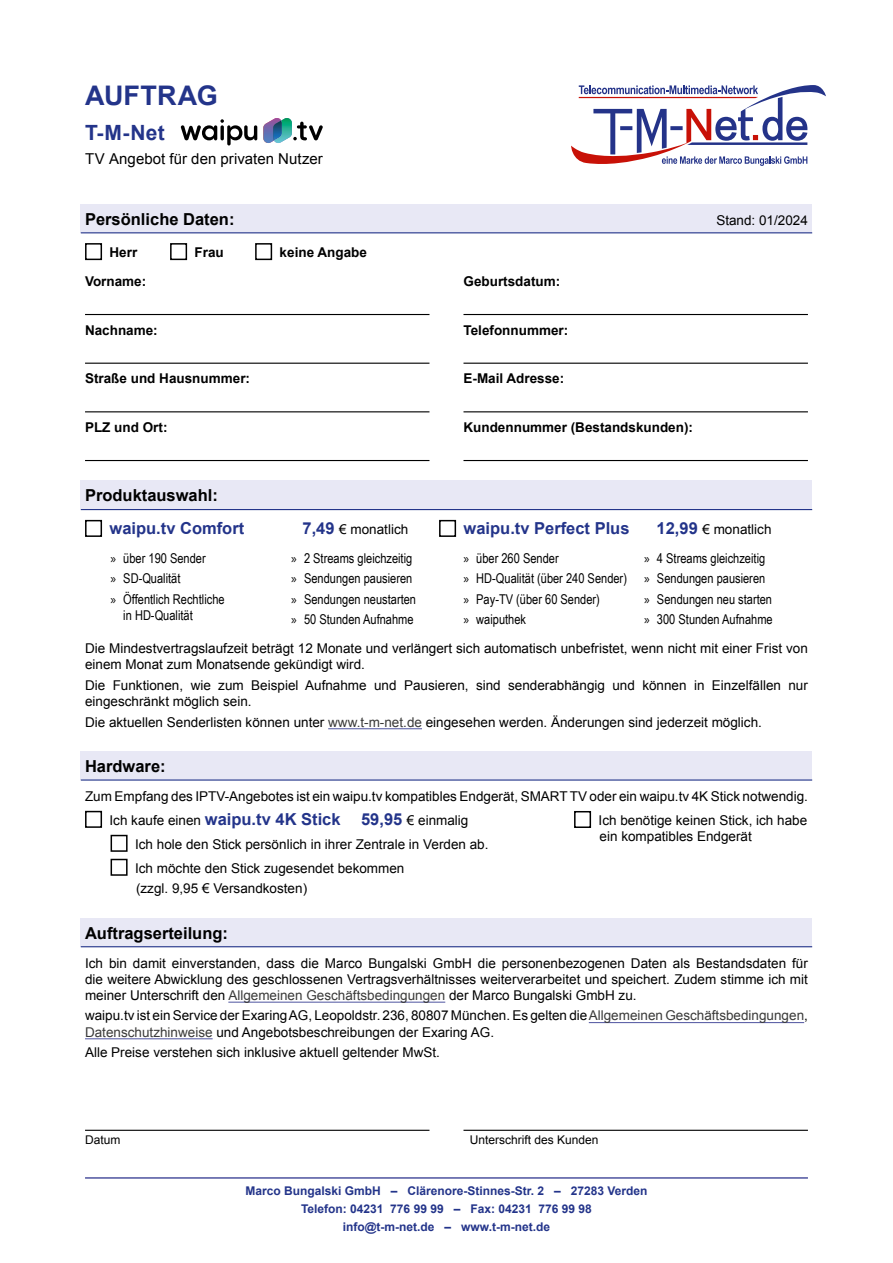
<style>
.page{position:relative;width:893px;height:1263px;background:#fff}
.page>*{position:absolute;margin:0;border:0;box-sizing:border-box;transform-origin:0 0}
.t1{font:700 27px "Arial";letter-spacing:.005em;color:#23348a}
.t2{font:700 21px "Arial";color:#23348a}
.t3{font:700 16.5px "Arial";color:#000}
.t4{font:700 16.5px "Arial";color:#23348a}
.t5{font:15px "Arial";letter-spacing:.005em;color:#000}
.t6{font:13.5px/16.2px "Arial";color:#000}
.t7{font:13.5px/20.4px "Arial Narrow";color:#000}
.t8{font:700 13.5px "Arial";color:#000}
.t9{font:700 12px/18px "Arial";color:#23348a;text-align:center}
.t10{font:12px "Arial";color:#000}
.s1{font-weight:700;font-size:16.5px;color:#23348a}
.s2{font-family:"Myriad Pro"}
.s3{color:#3a3a39}
</style>
<div class="page">
<div style="left:81px;top:204px;width:731px;height:28px;background:#e8e8f5"></div>
<hr style="left:81px;top:232px;width:731px;height:1px;background:#23348a">
<div style="left:81px;top:481px;width:731px;height:28px;background:#e8e8f5"></div>
<hr style="left:81px;top:509px;width:731px;height:1px;background:#23348a">
<svg style="left:85px;top:243px;width:18px;height:18px"></svg>
<svg style="left:170px;top:243px;width:18px;height:18px"></svg>
<svg style="left:255px;top:243px;width:18px;height:18px"></svg>
<hr style="left:85px;top:314px;width:344px;height:1px;background:#000">
<hr style="left:463px;top:314px;width:345px;height:1px;background:#000">
<hr style="left:85px;top:363px;width:344px;height:1px;background:#000">
<hr style="left:463px;top:363px;width:345px;height:1px;background:#000">
<hr style="left:85px;top:411px;width:344px;height:1px;background:#000">
<hr style="left:463px;top:411px;width:345px;height:1px;background:#000">
<hr style="left:85px;top:460px;width:344px;height:1px;background:#000">
<hr style="left:463px;top:460px;width:345px;height:1px;background:#000">
<svg style="left:85px;top:519px;width:18px;height:18px"></svg>
<svg style="left:439px;top:519px;width:18px;height:18px"></svg>
<hr style="left:328px;top:728px;width:94px;height:1px;background:#4e539f">
<div style="left:81px;top:751px;width:731px;height:28px;background:#e8e8f5"></div>
<hr style="left:81px;top:779px;width:731px;height:2px;background:#23348a">
<div style="left:81px;top:918px;width:731px;height:28px;background:#e8e8f5"></div>
<hr style="left:81px;top:946px;width:731px;height:1px;background:#23348a">
<hr style="left:228px;top:1002px;width:217px;height:1px;background:#4e539f">
<hr style="left:589px;top:1022px;width:215px;height:1px;background:#4e539f">
<hr style="left:85px;top:1038px;width:128px;height:1px;background:#4e539f">
<svg style="left:85px;top:810px;width:18px;height:18px"></svg>
<svg style="left:110px;top:834px;width:18px;height:18px"></svg>
<svg style="left:110px;top:858px;width:18px;height:18px"></svg>
<hr style="left:85px;top:1130px;width:344px;height:1px;background:#000">
<hr style="left:463px;top:1130px;width:345px;height:1px;background:#000">
<svg style="left:574px;top:811px;width:18px;height:17px"></svg>
<hr style="left:85px;top:1177px;width:723px;height:2px;background:#4e539f">
<svg style="left:571px;top:85px;width:255px;height:81px"></svg>
<svg style="left:181px;top:119px;width:76px;height:26px"></svg>
<svg style="left:263px;top:118px;width:60px;height:25px"></svg>
<h1 class="t1" style="left:85px;top:78px;width:134px">AUFTRAG</h1>
<h2 class="t2" style="left:85px;top:119px;width:81px">T-M-Net</h2>
<p class="t5" style="left:85px;top:149px;width:239px">TV Angebot für den privaten Nutzer</p>
<p class="t3" style="left:85px;top:208px;width:151px">Persönliche Daten:</p>
<p class="t6" style="left:716px;top:212px;width:93px">Stand: 01/2024</p>
<p class="t8" style="left:110px;top:243px;width:29px">Herr</p>
<p class="t8" style="left:195px;top:243px;width:31px">Frau</p>
<p class="t8" style="left:280px;top:243px;width:89px">keine Angabe</p>
<p class="t8" style="left:85px;top:272px;width:63px">Vorname:</p>
<p class="t8" style="left:463px;top:272px;width:98px">Geburtsdatum:</p>
<p class="t8" style="left:85px;top:321px;width:74px">Nachname:</p>
<p class="t8" style="left:463px;top:321px;width:106px">Telefonnummer:</p>
<p class="t8" style="left:85px;top:370px;width:167px">Straße und Hausnummer:</p>
<p class="t8" style="left:463px;top:370px;width:102px">E-Mail Adresse:</p>
<p class="t8" style="left:85px;top:418px;width:84px">PLZ und Ort:</p>
<p class="t8" style="left:463px;top:418px;width:231px">Kundennummer (Bestandskunden):</p>
<p class="t3" style="left:85px;top:485px;width:134px">Produktauswahl:</p>
<p class="t4" style="left:110px;top:517px;width:136px">waipu.tv Comfort</p>
<p class="t6" style="left:303px;top:521px;width:107px"><span class="s1">7,49</span> € monatlich</p>
<p class="t4" style="left:464px;top:517px;width:167px">waipu.tv Perfect Plus</p>
<p class="t6" style="left:657px;top:521px;width:116px"><span class="s1">12,99</span> € monatlich</p>
<p class="t7" style="left:111px;top:547px;width:116px"><span class="s2">»</span> über 190 Sender<br><span class="s2">»</span> SD-Qualität<br><span class="s2">»</span> Öffentlich Rechtliche</p>
<p class="t7" style="left:123px;top:604px;width:71px">in HD-Qualität</p>
<p class="t7" style="left:291px;top:547px;width:126px"><span class="s2">»</span> 2 Streams gleichzeitig <span class="s2">»</span> Sendungen pausieren <span class="s2">»</span> Sendungen neustarten <span class="s2">»</span> 50 Stunden Aufnahme</p>
<p class="t7" style="left:463px;top:547px;width:165px"><span class="s2">»</span> über 260 Sender<br><span class="s2">»</span> HD-Qualität (über 240 Sender) <span class="s2">»</span> Pay-TV (über 60 Sender)<br><span class="s2">»</span> waiputhek</p>
<p class="t7" style="left:644px;top:547px;width:130px"><span class="s2">»</span> 4 Streams gleichzeitig <span class="s2">»</span> Sendungen pausieren <span class="s2">»</span> Sendungen neu starten <span class="s2">»</span> 300 Stunden Aufnahme</p>
<p class="t6" style="left:85px;top:640px;width:724px">Die Mindestvertragslaufzeit beträgt 12 Monate und verlängert sich automatisch unbefristet, wenn nicht mit einer Frist von einem Monat zum Monatsende gekündigt wird.</p>
<p class="t6" style="left:85px;top:677px;width:724px">Die Funktionen, wie zum Beispiel Aufnahme und Pausieren, sind senderabhängig und können in Einzelfällen nur eingeschränkt möglich sein.</p>
<p class="t6" style="left:85px;top:714px;width:678px">Die aktuellen Senderlisten können unter <span class="s3">www.t-m-net.de</span> eingesehen werden. Änderungen sind jederzeit möglich.</p>
<p class="t3" style="left:85px;top:755px;width:82px">Hardware:</p>
<p class="t6" style="left:85px;top:788px;width:724px">Zum Empfang des IPTV-Angebotes ist ein waipu.tv kompatibles Endgerät, SMART TV oder ein waipu.tv 4K Stick notwendig.</p>
<p class="t6" style="left:110px;top:812px;width:360px">Ich kaufe einen <span class="s1">waipu.tv 4K Stick 59,95</span> € einmalig</p>
<p class="t6" style="left:135px;top:836px;width:355px">Ich hole den Stick persönlich in ihrer Zentrale in Verden ab.</p>
<p class="t6" style="left:135px;top:860px;width:271px">Ich möchte den Stick zugesendet bekommen</p>
<p class="t6" style="left:136px;top:880px;width:173px">(zzgl. 9,95 € Versandkosten)</p>
<p class="t3" style="left:85px;top:922px;width:145px">Auftragserteilung:</p>
<p class="t6" style="left:85px;top:955px;width:724px;text-align:justify">Ich bin damit einverstanden, dass die Marco Bungalski GmbH die personenbezogenen Daten als Bestandsdaten für die weitere Abwicklung des geschlossenen Vertragsverhältnisses weiterverarbeitet und speichert. Zudem stimme ich mit meiner Unterschrift den <span class="s3">Allgemeinen Geschäftsbedingungen</span> der Marco Bungalski GmbH zu.</p>
<p class="t6" style="left:85px;top:1008px;width:724px">waipu.tv ist ein Service der Exaring AG, Leopoldstr. 236, 80807 München. Es gelten die <span class="s3">Allgemeinen Geschäftsbedingungen</span>,<br><span class="s3">Datenschutzhinweise</span> und Angebotsbeschreibungen der Exaring AG.</p>
<p class="t6" style="left:85px;top:1044px;width:356px">Alle Preise verstehen sich inklusive aktuell geltender MwSt.</p>
<p class="t6" style="left:599px;top:812px;width:210px">Ich benötige keinen Stick, ich habe ein kompatibles Endgerät</p>
<p class="t10" style="left:85px;top:1132px;width:37px">Datum</p>
<p class="t10" style="left:470px;top:1132px;width:130px">Unterschrift des Kunden</p>
<p class="t9" style="left:245px;top:1182px;width:404px">Marco Bungalski GmbH – Clärenore-Stinnes-Str. 2 – 27283 Verden<br>Telefon: 04231 776 99 99 – Fax: 04231 776 99 98<br>info@t-m-net.de – www.t-m-net.de</p>
</div>
